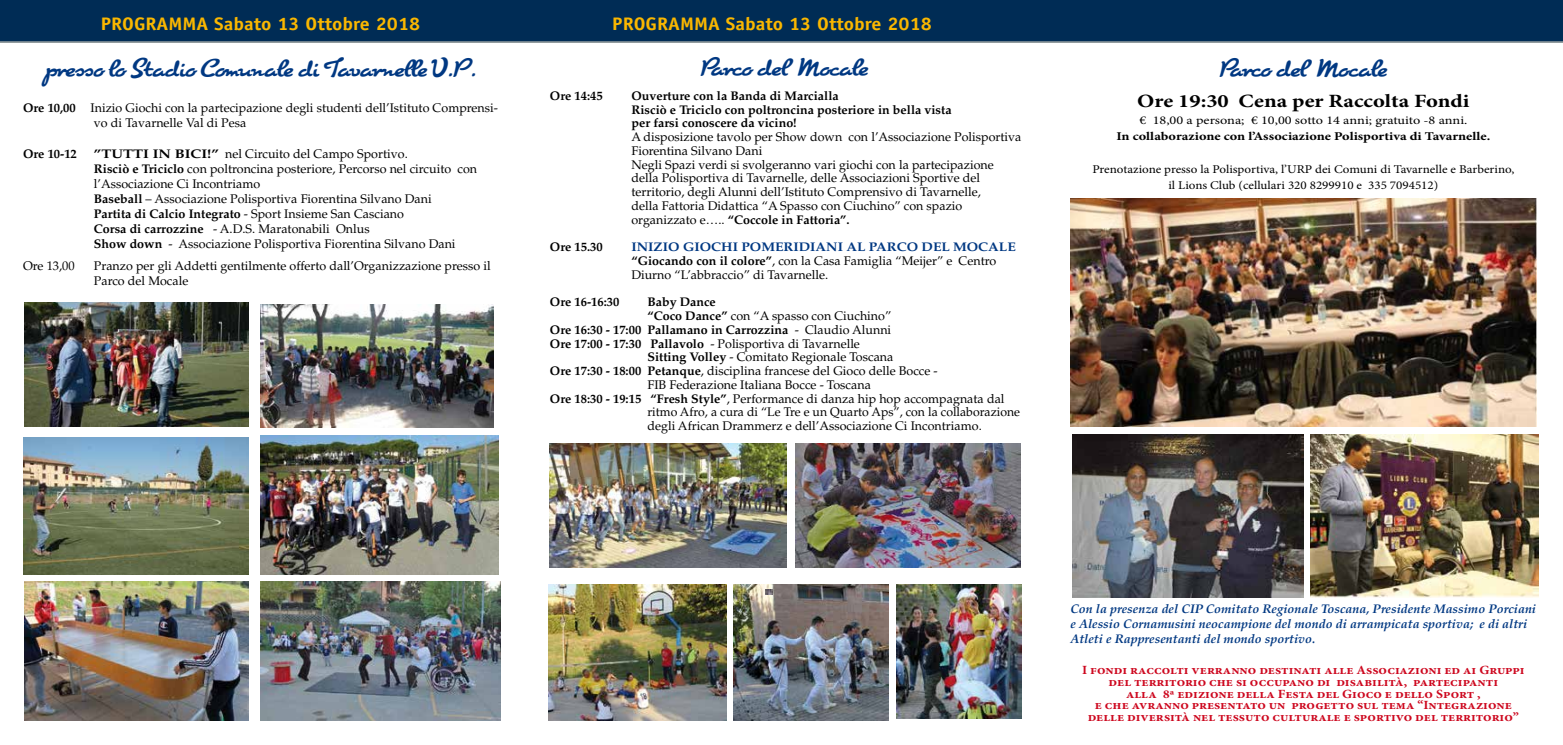
<style>
.page{position:relative;width:1563px;height:745px;background:#fff}
.page>*{position:absolute;margin:0;border:0;box-sizing:border-box;transform-origin:0 0}
.t1{font:21.75px "Cuisine";color:#003882}
.t2{font:700 18.75px "Minion Pro";color:#000;scale:1.2 1}
.t3{font:700 18.12px "Officina Sans";color:#fab700;scale:1.1 1}
.t4{font:12.5px/13.8px "Palatino";color:#000}
.t5{font:700 12.5px/11.8px "Minion Pro";color:#cd071e;text-align:center;scale:1.1 1}
.t6{font:700 12.5px/13.8px "Palatino";color:#000}
.t7{font:italic 700 12.5px/15px "Palatino";color:#003882}
.t8{font:11.88px/16.2px "Minion Pro";color:#000;text-align:center;scale:1.1 1}
.t9{font:700 11.88px "Minion Pro";letter-spacing:-.015em;color:#000;scale:1.2 1}
.t10{font:11.88px "Minion Pro";color:#000;scale:1.2 1}
.s1{font-weight:700}
.s2{font-weight:700;color:#003882}
.s3{font-weight:400}
</style>
<div class="page">
<div style="left:0;top:0;width:1563px;height:42px;background:#002c55"></div>
<img style="left:1070px;top:199px;width:466px;height:227px">
<img style="left:1072px;top:434px;width:231px;height:162px">
<img style="left:1310px;top:434px;width:228px;height:162px">
<img style="left:260px;top:304px;width:234px;height:123px">
<img style="left:25px;top:302px;width:223px;height:124px">
<img style="left:261px;top:435px;width:237px;height:139px">
<img style="left:23px;top:437px;width:225px;height:137px">
<img style="left:550px;top:443px;width:236px;height:124px">
<img style="left:548px;top:584px;width:178px;height:135px">
<img style="left:734px;top:584px;width:154px;height:135px">
<svg style="left:765px;top:589px;width:7px;height:4px"></svg>
<img style="left:261px;top:581px;width:239px;height:138px">
<img style="left:896px;top:584px;width:126px;height:134px">
<img style="left:795px;top:443px;width:225px;height:124px">
<img style="left:25px;top:581px;width:223px;height:138px">
<h3 class="t3" style="left:101px;top:13px;width:292px">PROGRAMMA Sabato 13 Ottobre 2018</h3>
<h3 class="t3" style="left:612px;top:13px;width:292px">PROGRAMMA Sabato 13 Ottobre 2018</h3>
<h1 class="t1" style="left:45px;top:55px;width:433px">presso lo Stadio Comunale di Tavarnelle V.P.</h1>
<h1 class="t1" style="left:701px;top:55px;width:169px">Parco del Mocale</h1>
<p class="t4" style="left:94px;top:101px;width:405px;line-height:15px;text-indent:-71px"><span class="s1">Ore 10,00</span> Inizio Giochi con la partecipazione degli studenti dell’Istituto Comprensi&shy;vo di Tavarnelle Val di Pesa</p>
<p class="t6" style="left:23px;top:146px;width:55px">Ore 10-12</p>
<p class="t4" style="left:94px;top:146px;width:385px;line-height:15px"><span class="s1">”TUTTI IN BICI!”</span> nel Circuito del Campo Sportivo.<br><span class="s1">Risciò e Triciclo</span> con poltroncina posteriore, Percorso nel circuito con l’Associazione Ci Incontriamo<br><span class="s1">Baseball</span> – Associazione Polisportiva Fiorentina Silvano Dani<br><span class="s1">Partita di Calcio Integrato</span> - Sport Insieme San Casciano<br><span class="s1">Corsa di carrozzine</span> - A.D.S. Maratonabili Onlus<br><span class="s1">Show down</span> - Associazione Polisportiva Fiorentina Silvano Dani</p>
<p class="t4" style="left:23px;top:259px;width:53px">Ore 13,00</p>
<p class="t4" style="left:94px;top:258px;width:398px;line-height:15px">Pranzo per gli Addetti gentilmente offerto dall’Organizzazione presso il<br>Parco del Mocale</p>
<p class="t6" style="left:550px;top:89px;width:54px">Ore 14:45</p>
<p class="t6" style="left:631px;top:89px;width:322px">Ouverture con la Banda di Marcialla<br>Risciò e Triciclo con poltroncina posteriore in bella vista per farsi conoscere da vicino!</p>
<p class="t4" style="left:631px;top:130px;width:391px">A disposizione tavolo per Show down con l’Associazione Polisportiva Fiorentina Silvano Dani<br>Negli Spazi verdi si svolgeranno vari giochi con la partecipazione della Polisportiva di Tavarnelle, delle Associazioni Sportive del territorio, degli Alunni dell’Istituto Comprensivo di Tavarnelle,<br>della Fattoria Didattica “A Spasso con Ciuchino” con spazio organizzato e….. <span class="s1">“Coccole in Fattoria”.</span></p>
<p class="t6" style="left:550px;top:240px;width:54px">Ore 15.30</p>
<p class="t4" style="left:631px;top:240px;width:386px"><span class="s2">INIZIO GIOCHI POMERIDIANI AL PARCO DEL MOCALE </span><span class="s1">“Giocando con il colore”</span>, con la Casa Famiglia “Meijer” e Centro<br>Diurno “L’abbraccio” di Tavarnelle.</p>
<p class="t6" style="left:550px;top:295px;width:71px">Ore 16-16:30</p>
<p class="t6" style="left:647px;top:295px;width:70px">Baby Dance</p>
<p class="t4" style="left:647px;top:309px;width:245px"><span class="s1">“Coco Dance”</span> con “A spasso con Ciuchino”</p>
<p class="t6" style="left:550px;top:322px;width:343px">Ore 16:30 - 17:00 Pallamano in Carrozzina <span class="s3">- Claudio Alunni</span></p>
<p class="t4" style="left:550px;top:336px;width:311px"><span class="s1">Ore 17:00 - 17:30 Pallavolo</span> - Polisportiva di Tavarnelle</p>
<p class="t4" style="left:647px;top:350px;width:247px"><span class="s1">Sitting Volley</span> - Comitato Regionale Toscana</p>
<p class="t4" style="left:550px;top:364px;width:389px"><span class="s1">Ore 17:30 - 18:00 Petanque</span>, disciplina francese del Gioco delle Bocce -</p>
<p class="t4" style="left:647px;top:378px;width:225px">FIB Federazione Italiana Bocce - Toscana</p>
<p class="t4" style="left:550px;top:391px;width:456px"><span class="s1">Ore 18:30 - 19:15 “Fresh Style”</span>, Performance di danza hip hop accompagnata dal</p>
<p class="t4" style="left:647px;top:405px;width:374px">ritmo Afro, a cura di “Le Tre e un Quarto Aps”, con la collaborazione</p>
<p class="t4" style="left:647px;top:419px;width:336px">degli African Drammerz e dell’Associazione Ci Incontriamo.</p>
<h1 class="t1" style="left:1219px;top:55px;width:169px">Parco del Mocale</h1>
<h2 class="t2" style="left:1137px;top:88px;width:278px">Ore 19:30 Cena per Raccolta Fondi</h2>
<p class="t10" style="left:1139px;top:112px;width:275px">€ 18,00 a persona; € 10,00 sotto 14 anni; gratuito -8 anni.</p>
<p class="t9" style="left:1116px;top:128px;width:313px">In collaborazione con l’Associazione Polisportiva di Tavarnelle.</p>
<p class="t8" style="left:1092px;top:160px;width:385px">Prenotazione presso la Polisportiva, l’URP dei Comuni di Tavarnelle e Barberino, il Lions Club (cellulari 320 8299910 e 335 7094512)</p>
<p class="t7" style="left:1070px;top:601px;width:467px">Con la presenza del CIP Comitato Regionale Toscana, Presidente Massimo Porciani e Alessio Cornamusini neocampione del mondo di arrampicata sportiva; e di altri<br>Atleti e Rappresentanti del mondo sportivo.</p>
<p class="t5" style="left:1082px;top:663px;width:404px">I fondi raccolti verranno destinati alle Associazioni ed ai Gruppi del territorio che si occupano di disabilità, partecipanti<br>alla 8ª edizione della Festa del Gioco e dello Sport ,<br>e che avranno presentato un progetto sul tema “Integrazione delle diversità nel tessuto culturale e sportivo del territorio”</p>
</div>
